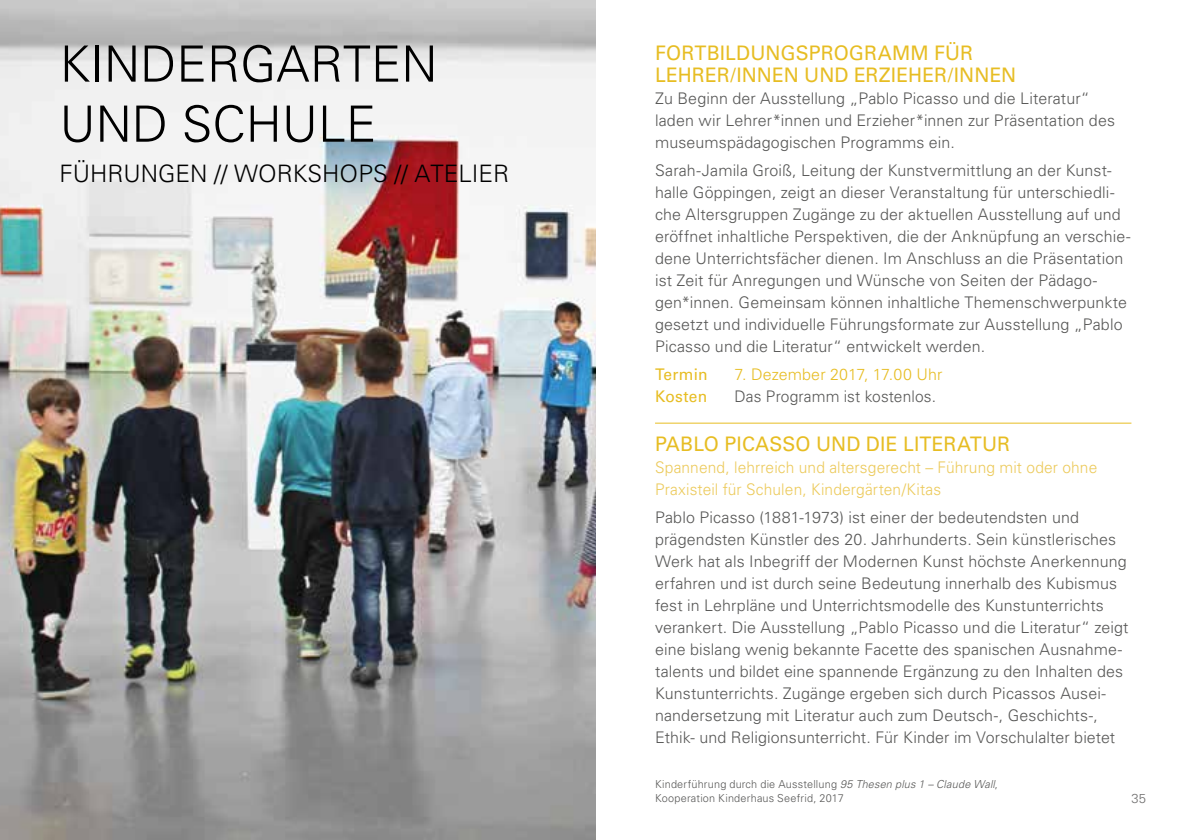
<style>
.page{position:relative;width:1191px;height:840px;background:#fff}
.page>*{position:absolute;margin:0;border:0;box-sizing:border-box;transform-origin:0 0}
.t1{font:300 50px/60px "Univers LT Pro 45";color:#000}
.t2{font:300 24px "Univers LT Pro 45";color:#000}
.t3{font:20px/22px "Univers LT Pro 55 Roman";letter-spacing:.01em;color:#e7bd23}
.t4{font:300 16px/22px "Univers LT Pro 45";letter-spacing:.01em;color:#575756}
.t5{font:300 16px/22px "Univers LT Pro 45";letter-spacing:.01em;color:#ecca5b}
.t6{font:300 16px "Univers LT Pro 45";letter-spacing:.01em;color:#e7bd23}
.t7{font:16px "Univers LT Pro 55 Roman";letter-spacing:.015em;color:#e7bd23}
.t8{font:300 13px "Univers LT Pro 45";color:#706f6f}
.t9{font:300 11px/13.2px "Univers LT Pro 45";letter-spacing:.02em;color:#575756}
.s1{font-style:italic}
</style>
<div class="page">
<img style="left:0;top:0;width:595px;height:839px">
<hr style="left:655px;top:422px;width:476px;height:1px;background:#e7bd23">
<h1 class="t1" style="left:60px;top:34px;width:379px">KINDERGARTEN<br>UND SCHULE</h1>
<h2 class="t2" style="left:60px;top:159px;width:451px">FÜHRUNGEN // WORKSHOPS // ATELIER</h2>
<p class="t3" style="left:655px;top:42px;width:363px">FORTBILDUNGSPROGRAMM FÜR<br>LEHRER/INNEN UND ERZIEHER/INNEN</p>
<p class="t4" style="left:655px;top:87px;width:461px">Zu Beginn der Ausstellung „Pablo Picasso und die Literatur“ laden wir Lehrer*innen und Erzieher*innen zur Präsentation des museumspädagogischen Programms ein.</p>
<p class="t4" style="left:655px;top:159px;width:477px">Sarah-Jamila Groiß, Leitung der Kunstvermittlung an der Kunst&shy;halle Göppingen, zeigt an dieser Veranstaltung für unterschiedli&shy;che Altersgruppen Zugänge zu der aktuellen Ausstellung auf und eröffnet inhaltliche Perspektiven, die der Anknüpfung an verschie&shy;dene Unterrichtsfächer dienen. Im Anschluss an die Präsentation ist Zeit für Anregungen und Wünsche von Seiten der Pädago&shy;gen*innen. Gemeinsam können inhaltliche Themenschwerpunkte gesetzt und individuelle Führungsformate zur Ausstellung „Pablo Picasso und die Literatur“ entwickelt werden.</p>
<p class="t7" style="left:655px;top:364px;width:54px">Termin</p>
<p class="t6" style="left:734px;top:364px;width:210px">7. Dezember 2017, 17.00 Uhr</p>
<p class="t7" style="left:655px;top:386px;width:54px">Kosten</p>
<p class="t4" style="left:734px;top:384px;width:203px">Das Programm ist kostenlos.</p>
<p class="t3" style="left:655px;top:433px;width:357px">PABLO PICASSO UND DIE LITERATUR</p>
<p class="t5" style="left:655px;top:456px;width:444px">Spannend, lehrreich und altersgerecht – Führung mit oder ohne<br>Praxisteil für Schulen, Kindergärten/Kitas</p>
<p class="t4" style="left:655px;top:506px;width:475px">Pablo Picasso (1881-1973) ist einer der bedeutendsten und prägendsten Künstler des 20. Jahrhunderts. Sein künstlerisches Werk hat als Inbegriff der Modernen Kunst höchste Anerkennung erfahren und ist durch seine Bedeutung innerhalb des Kubismus fest in Lehrpläne und Unterrichtsmodelle des Kunstunterrichts verankert. Die Ausstellung „Pablo Picasso und die Literatur“ zeigt eine bislang wenig bekannte Facette des spanischen Ausnahme&shy;talents und bildet eine spannende Ergänzung zu den Inhalten des Kunstunterrichts. Zugänge ergeben sich durch Picassos Ausei&shy;nandersetzung mit Literatur auch zum Deutsch-, Geschichts-, Ethik- und Religionsunterricht. Für Kinder im Vorschulalter bietet</p>
<p class="t9" style="left:655px;top:777px;width:344px">Kinderführung durch die Ausstellung <span class="s1">95 Thesen plus 1 – Claude Wall</span>,<br>Kooperation Kinderhaus Seefrid, 2017</p>
<p class="t8" style="left:1131px;top:789px;width:16px">35</p>
</div>
